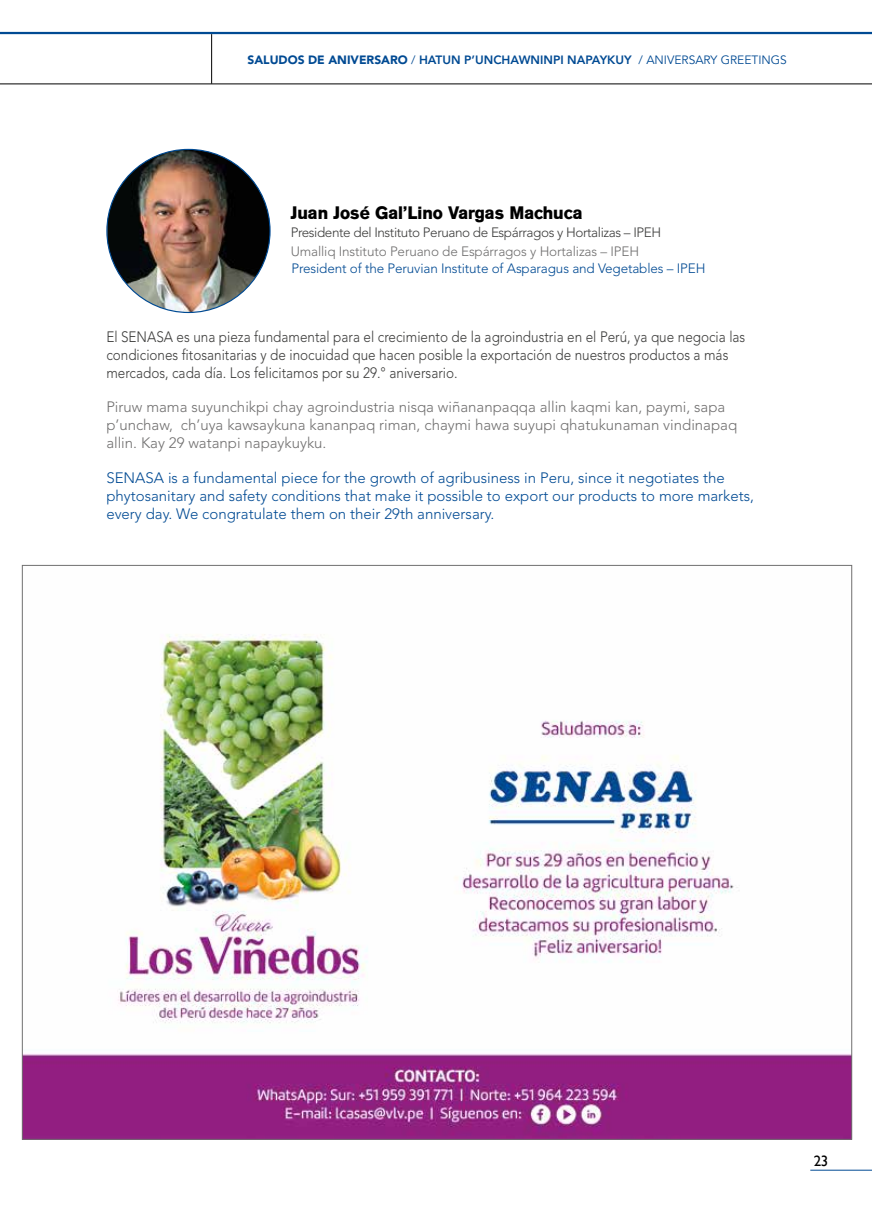
<style>
.page{position:relative;width:872px;height:1212px;background:#fff}
.page>*{position:absolute;margin:0;border:0;box-sizing:border-box;transform-origin:0 0}
.t1{font:700 18px "AG Old Face";color:#000}
.t2{font:300 15px/18px "Avenir LT Std";color:#3c3c3b;scale:.9 1}
.t3{font:300 15px/18px "Avenir LT Std";color:#004a93}
.t4{font:300 15px/18px "Avenir LT Std";color:#706f6f}
.t5{font:15px "Gill Sans";color:#000}
.t6{font:300 13.5px "Avenir LT Std";letter-spacing:-.01em;color:#004a93}
.t7{font:300 13.5px "Avenir LT Std";letter-spacing:-.03em;color:#3c3c3b}
.t8{font:300 13.5px "Avenir LT Std";letter-spacing:-.01em;color:#706f6f}
.t9{font:800 12px "Avenir LT Std";color:#004a93}
.s1{font-weight:900}
.s2{font-weight:400}
</style>
<div class="page">
<hr style="left:810px;top:1170px;width:62px;height:1px;background:#004a93">
<hr style="left:0;top:32px;width:872px;height:2px;background:#004a93">
<hr style="left:0;top:84px;width:872px;height:1px;background:#000">
<hr style="left:211px;top:34px;width:1px;height:50px;background:#000">
<img style="left:107px;top:149px;width:163px;height:163px;border-radius:80px">
<img style="left:24px;top:634px;width:826px;height:504px">
<p class="t9" style="left:247px;top:53px;width:541px"><span class="s1">SALUDOS DE ANIVERSARO</span> <span class="s2">/</span> HATUN P’UNCHAWNINPI NAPAYKUY <span class="s2">/ ANIVERSARY GREETINGS</span></p>
<p class="t1" style="left:291px;top:202px;width:293px">Juan José Gal’Lino Vargas Machuca</p>
<p class="t7" style="left:291px;top:224px;width:372px">Presidente del Instituto Peruano de Espárragos y Hortalizas – IPEH</p>
<p class="t8" style="left:291px;top:243px;width:350px">Umalliq Instituto Peruano de Espárragos y Hortalizas – IPEH</p>
<p class="t6" style="left:291px;top:261px;width:415px">President of the Peruvian Institute of Asparagus and Vegetables – IPEH</p>
<p class="t2" style="left:106px;top:328px;width:711px">El SENASA es una pieza fundamental para el crecimiento de la agroindustria en el Perú, ya que negocia las condiciones fitosanitarias y de inocuidad que hacen posible la exportación de nuestros productos a más mercados, cada día. Los felicitamos por su 29.° aniversario.</p>
<p class="t4" style="left:106px;top:398px;width:632px">Piruw mama suyunchikpi chay agroindustria nisqa wiñananpaqqa allin kaqmi kan, paymi, sapa p’unchaw, ch’uya kawsaykuna kananpaq riman, chaymi hawa suyupi qhatukunaman vindinapaq allin. Kay 29 watanpi napaykuyku.</p>
<p class="t3" style="left:106px;top:469px;width:649px">SENASA is a fundamental piece for the growth of agribusiness in Peru, since it negotiates the phytosanitary and safety conditions that make it possible to export our products to more markets, every day. We congratulate them on their 29th anniversary.</p>
<p class="t5" style="left:814px;top:1152px;width:16px">23</p>
</div>
